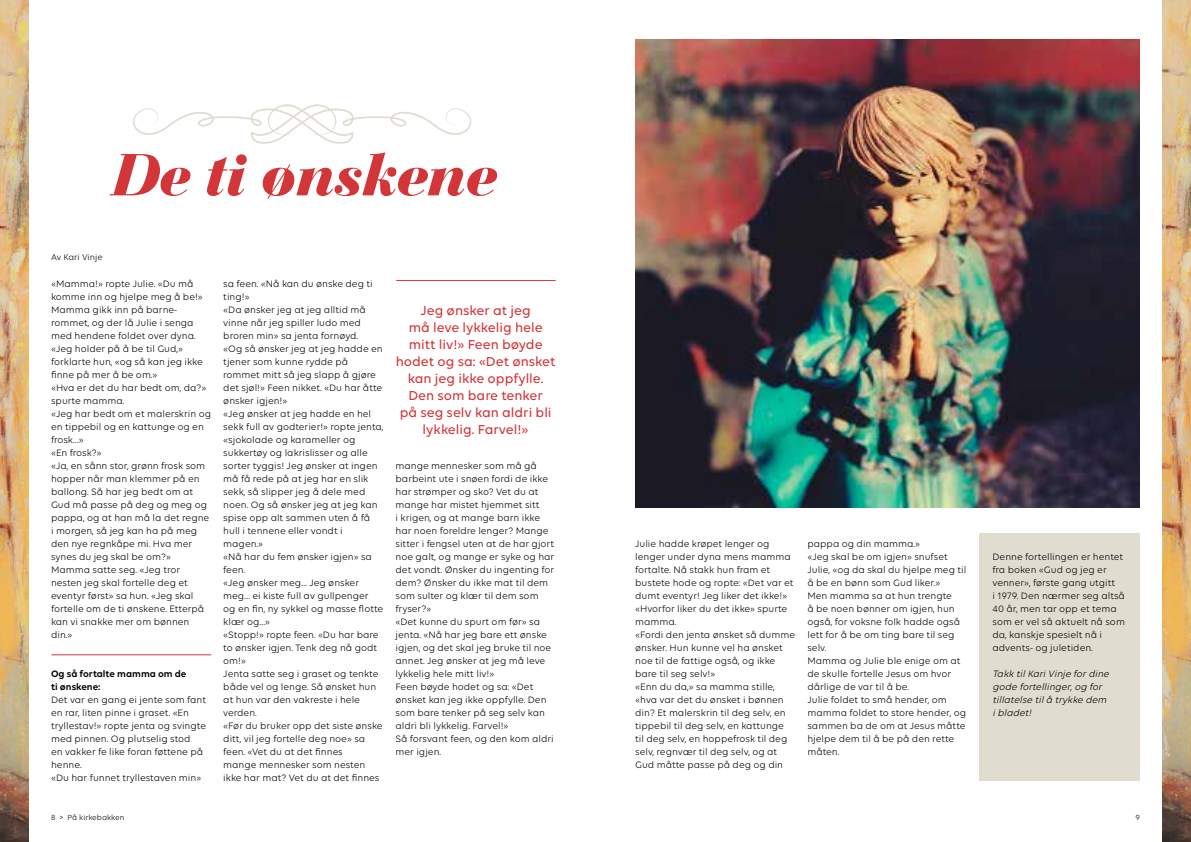
<style>
.page{position:relative;width:1191px;height:842px;background:#fff}
.page>*{position:absolute;margin:0;border:0;box-sizing:border-box;transform-origin:0 0}
.t1{font:italic 700 62px "Bedini";color:#d23639}
.t2{font:500 14px/17px "Volte";color:#d23639;text-align:center}
.t3{font:10px/13px "Volte";color:#000}
.t4{font:italic 10px/13px "Volte";color:#000}
.t5{font:600 10px/13px "Volte";color:#000}
.t6{font:9px "Volte";color:#000}
.t7{font:8px "Volte";color:#000}
</style>
<div class="page">
<img style="left:635px;top:40px;width:505px;height:468px">
<div style="left:979px;top:534px;width:161px;height:247px;background:#e0dcd0"></div>
<hr style="left:396px;top:280px;width:160px;height:1px;background:#d23639">
<hr style="left:52px;top:655px;width:159px;height:1px;background:#d23639">
<svg style="left:133px;top:104px;width:338px;height:40px"></svg>
<img style="left:1162px;top:0;width:29px;height:842px">
<img style="left:0;top:0;width:28px;height:842px">
<h1 class="t1" style="left:111px;top:138px;width:386px">De ti ønskene</h1>
<p class="t6" style="left:51px;top:252px;width:53px">Av Kari Vinje</p>
<p class="t3" style="left:51px;top:277px;width:161px">«Mamma!» ropte Julie. «Du må komme inn og hjelpe meg å be!»<br>Mamma gikk inn på barne&shy;rommet, og der lå Julie i senga med hendene foldet over dyna. «Jeg holder på å be til Gud,» forklarte hun, «og så kan jeg ikke finne på mer å be om.»<br>«Hva er det du har bedt om, da?» spurte mamma.<br>«Jeg har bedt om et malerskrin og en tippebil og en kattunge og en frosk…»<br>«En frosk?»<br>«Ja, en sånn stor, grønn frosk som hopper når man klemmer på en ballong. Så har jeg bedt om at<br>Gud må passe på deg og meg og pappa, og at han må la det regne i morgen, så jeg kan ha på meg den nye regnkåpe mi. Hva mer synes du jeg skal be om?»<br>Mamma satte seg. «Jeg tror nesten jeg skal fortelle deg et eventyr først» sa hun. «Jeg skal fortelle om de ti ønskene. Etterpå kan vi snakke mer om bønnen din.»</p>
<p class="t5" style="left:51px;top:667px;width:137px">Og så fortalte mamma om de ti ønskene:</p>
<p class="t3" style="left:51px;top:693px;width:157px">Det var en gang ei jente som fant en rar, liten pinne i graset. «En tryllestav!» ropte jenta og svingte med pinnen. Og plutselig stod<br>en vakker fe like foran føttene på henne.<br>«Du har funnet tryllestaven min»</p>
<p class="t3" style="left:223px;top:277px;width:162px">sa feen. «Nå kan du ønske deg ti ting!»<br>«Da ønsker jeg at jeg alltid må vinne når jeg spiller ludo med broren min» sa jenta fornøyd.<br>«Og så ønsker jeg at jeg hadde en tjener som kunne rydde på rommet mitt så jeg slapp å gjøre det sjøl!» Feen nikket. «Du har åtte ønsker igjen!»<br>«Jeg ønsker at jeg hadde en hel sekk full av godterier!» ropte jenta, «sjokolade og karameller og sukkertøy og lakrislisser og alle sorter tyggis! Jeg ønsker at ingen må få rede på at jeg har en slik sekk, så slipper jeg å dele med noen. Og så ønsker jeg at jeg kan spise opp alt sammen uten å få hull i tennene eller vondt i magen.»<br>«Nå har du fem ønsker igjen» sa feen.<br>«Jeg ønsker meg… Jeg ønsker meg… ei kiste full av gullpenger og en fin, ny sykkel og masse flotte klær og…»<br>«Stopp!» ropte feen. «Du har bare to ønsker igjen. Tenk deg nå godt om!»<br>Jenta satte seg i graset og tenkte både vel og lenge. Så ønsket hun at hun var den vakreste i hele verden.<br>«Før du bruker opp det siste ønske ditt, vil jeg fortelle deg noe» sa feen. «Vet du at det finnes<br>mange mennesker som nesten ikke har mat? Vet du at det finnes</p>
<h2 class="t2" style="left:396px;top:302px;width:161px">Jeg ønsker at jeg<br>må leve lykkelig hele mitt liv!» Feen bøyde hodet og sa: «Det ønsket kan jeg ikke oppfylle.<br>Den som bare tenker<br>på seg selv kan aldri bli lykkelig. Farvel!»</h2>
<p class="t3" style="left:395px;top:459px;width:160px">mange mennesker som må gå barbeint ute i snøen fordi de ikke har strømper og sko? Vet du at mange har mistet hjemmet sitt<br>i krigen, og at mange barn ikke har noen foreldre lenger? Mange sitter i fengsel uten at de har gjort noe galt, og mange er syke og har det vondt. Ønsker du ingenting for dem? Ønsker du ikke mat til dem som sulter og klær til dem som fryser?»<br>«Det kunne du spurt om før» sa jenta. «Nå har jeg bare ett ønske igjen, og det skal jeg bruke til noe annet. Jeg ønsker at jeg må leve lykkelig hele mitt liv!»<br>Feen bøyde hodet og sa: «Det ønsket kan jeg ikke oppfylle. Den som bare tenker på seg selv kan aldri bli lykkelig. Farvel!»<br>Så forsvant feen, og den kom aldri mer igjen.</p>
<p class="t3" style="left:635px;top:537px;width:161px">Julie hadde krøpet lenger og lenger under dyna mens mamma fortalte. Nå stakk hun fram et bustete hode og ropte: «Det var et dumt eventyr! Jeg liker det ikke!» «Hvorfor liker du det ikke» spurte mamma.<br>«Fordi den jenta ønsket så dumme ønsker. Hun kunne vel ha ønsket noe til de fattige også, og ikke bare til seg selv!»<br>«Enn du da,» sa mamma stille, «hva var det du ønsket i bønnen din? Et malerskrin til deg selv, en tippebil til deg selv, en kattunge til deg selv, en hoppefrosk til deg selv, regnvær til deg selv, og at<br>Gud måtte passe på deg og din</p>
<p class="t3" style="left:807px;top:537px;width:160px">pappa og din mamma.»<br>«Jeg skal be om igjen» snufset<br>Julie, «og da skal du hjelpe meg til å be en bønn som Gud liker.»<br>Men mamma sa at hun trengte<br>å be noen bønner om igjen, hun også, for voksne folk hadde også lett for å be om ting bare til seg selv.<br>Mamma og Julie ble enige om at de skulle fortelle Jesus om hvor dårlige de var til å be.<br>Julie foldet to små hender, om mamma foldet to store hender, og sammen ba de om at Jesus måtte hjelpe dem til å be på den rette måten.</p>
<p class="t3" style="left:992px;top:550px;width:134px">Denne fortellingen er hentet fra boken «Gud og jeg er venner», første gang utgitt<br>i 1979. Den nærmer seg altså<br>40 år, men tar opp et tema som er vel så aktuelt nå som da, kanskje spesielt nå i advents- og juletiden.</p>
<p class="t4" style="left:992px;top:667px;width:120px">Takk tilKariVinje fordine gode fortellinger,og for tillatelse tilå trykke dem ibladet!</p>
<p class="t7" style="left:51px;top:813px;width:75px">8 &gt; På kirkebakken</p>
<p class="t7" style="left:1135px;top:813px;width:6px">9</p>
</div>
